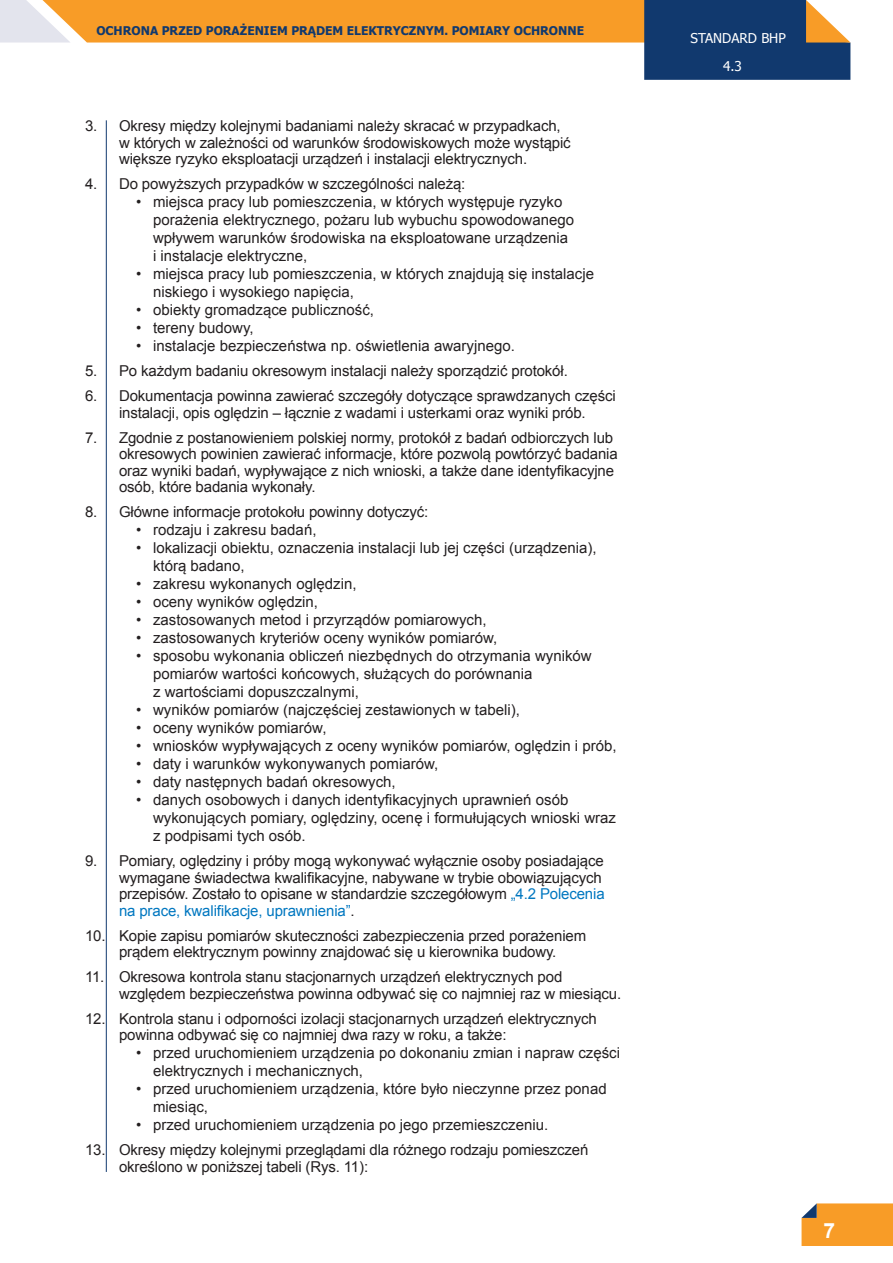
<style>
.page{position:relative;width:893px;height:1263px;background:#fff}
.page>*{position:absolute;margin:0;border:0;box-sizing:border-box;transform-origin:0 0}
.tekst{font:700 21px "Arial";color:#fff}
.Tekst_numerowany{font:15px/16.5px "Arial";letter-spacing:-.01em;color:#231f20}
.Tekst_kropki{font:15px/18px "Arial";color:#231f20}
.t1{font:13.5px "Tahoma";color:#fff}
.t2{font:700 12px "Tahoma";color:#11396e}
.s1{color:#0077c0}
</style>
<div class="page">
<svg style="left:801px;top:1203px;width:92px;height:43px;background:#f19d32"></svg>
<svg style="left:0;top:0;width:850px;height:80px"></svg>
<hr style="left:106px;top:120px;width:1px;height:1052px;background:#11396e">
<p class="t2" style="left:96px;top:23px;width:489px">OCHRONA PRZED PORAŻENIEM PRĄDEM ELEKTRYCZNYM. POMIARY OCHRONNE</p>
<p class="Tekst_numerowany" style="left:119px;top:118px;width:453px;text-indent:-34px">3. Okresy między kolejnymi badaniami należy skracać w przypadkach, w których w zależności od warunków środowiskowych może wystąpić większe ryzyko eksploatacji urządzeń i instalacji elektrycznych.</p>
<p class="Tekst_numerowany" style="left:85px;top:176px;width:382px">4. Do powyższych przypadków w szczególności należą:</p>
<p class="Tekst_kropki" style="left:153px;top:193px;width:423px;text-indent:-17px">• miejsca pracy lub pomieszczenia, w których występuje ryzyko porażenia elektrycznego, pożaru lub wybuchu spowodowanego wpływem warunków środowiska na eksploatowane urządzenia i instalacje elektryczne,</p>
<p class="Tekst_kropki" style="left:153px;top:265px;width:443px;text-indent:-17px">• miejsca pracy lub pomieszczenia, w których znajdują się instalacje niskiego i wysokiego napięcia,</p>
<p class="Tekst_kropki" style="left:136px;top:301px;width:239px">• obiekty gromadzące publiczność,</p>
<p class="Tekst_kropki" style="left:136px;top:319px;width:119px">• tereny budowy,</p>
<p class="Tekst_kropki" style="left:136px;top:337px;width:380px">• instalacje bezpieczeństwa np. oświetlenia awaryjnego.</p>
<p class="Tekst_numerowany" style="left:85px;top:363px;width:484px">5. Po każdym badaniu okresowym instalacji należy sporządzić protokół.</p>
<p class="Tekst_numerowany" style="left:85px;top:388px;width:532px;text-align:center">6. Dokumentacja powinna zawierać szczegóły dotyczące sprawdzanych części instalacji, opis oględzin – łącznie z wadami i usterkami oraz wyniki prób.</p>
<p class="Tekst_numerowany" style="left:119px;top:429px;width:500px;text-indent:-34px">7. Zgodnie z postanowieniem polskiej normy, protokół z badań odbiorczych lub okresowych powinien zawierać informacje, które pozwolą powtórzyć badania oraz wyniki badań, wypływające z nich wnioski, a także dane identyfikacyjne osób, które badania wykonały.</p>
<p class="Tekst_numerowany" style="left:85px;top:504px;width:345px">8. Główne informacje protokołu powinny dotyczyć:</p>
<p class="Tekst_kropki" style="left:136px;top:521px;width:182px">• rodzaju i zakresu badań,</p>
<p class="Tekst_kropki" style="left:153px;top:539px;width:445px;text-indent:-17px">• lokalizacji obiektu, oznaczenia instalacji lub jej części (urządzenia), którą badano,</p>
<p class="Tekst_kropki" style="left:136px;top:575px;width:222px">• zakresu wykonanych oględzin,</p>
<p class="Tekst_kropki" style="left:136px;top:593px;width:184px">• oceny wyników oględzin,</p>
<p class="Tekst_kropki" style="left:136px;top:611px;width:352px">• zastosowanych metod i przyrządów pomiarowych,</p>
<p class="Tekst_kropki" style="left:136px;top:629px;width:363px">• zastosowanych kryteriów oceny wyników pomiarów,</p>
<p class="Tekst_kropki" style="left:153px;top:647px;width:440px;text-indent:-17px">• sposobu wykonania obliczeń niezbędnych do otrzymania wyników pomiarów wartości końcowych, służących do porównania<br>z wartościami dopuszczalnymi,</p>
<p class="Tekst_kropki" style="left:136px;top:701px;width:385px">• wyników pomiarów (najczęściej zestawionych w tabeli),</p>
<p class="Tekst_kropki" style="left:136px;top:719px;width:192px">• oceny wyników pomiarów,</p>
<p class="Tekst_kropki" style="left:136px;top:737px;width:482px">• wniosków wypływających z oceny wyników pomiarów, oględzin i prób,</p>
<p class="Tekst_kropki" style="left:136px;top:755px;width:304px">• daty i warunków wykonywanych pomiarów,</p>
<p class="Tekst_kropki" style="left:136px;top:773px;width:261px">• daty następnych badań okresowych,</p>
<p class="Tekst_kropki" style="left:153px;top:791px;width:464px;text-indent:-17px">• danych osobowych i danych identyfikacyjnych uprawnień osób wykonujących pomiary, oględziny, ocenę i formułujących wnioski wraz z podpisami tych osób.</p>
<p class="Tekst_numerowany" style="left:119px;top:853px;width:487px;text-indent:-34px">9. Pomiary, oględziny i próby mogą wykonywać wyłącznie osoby posiadające wymagane świadectwa kwalifikacyjne, nabywane w trybie obowiązujących przepisów. Zostało to opisane w standardzie szczegółowym <span class="s1">„4.2 Polecenia na prace, kwalifikacje, uprawnienia”</span>.</p>
<p class="Tekst_numerowany" style="left:85px;top:927px;width:503px;text-align:center">10. Kopie zapisu pomiarów skuteczności zabezpieczenia przed porażeniem prądem elektrycznym powinny znajdować się u kierownika budowy.</p>
<p class="Tekst_numerowany" style="left:119px;top:969px;width:504px;text-indent:-34px">11. Okresowa kontrola stanu stacjonarnych urządzeń elektrycznych pod względem bezpieczeństwa powinna odbywać się co najmniej raz w miesiącu.</p>
<p class="Tekst_numerowany" style="left:119px;top:1010px;width:479px;text-indent:-34px">12. Kontrola stanu i odporności izolacji stacjonarnych urządzeń elektrycznych powinna odbywać się co najmniej dwa razy w roku, a także:</p>
<p class="Tekst_kropki" style="left:153px;top:1044px;width:468px;text-indent:-17px">• przed uruchomieniem urządzenia po dokonaniu zmian i napraw części elektrycznych i mechanicznych,</p>
<p class="Tekst_kropki" style="left:153px;top:1080px;width:455px;text-indent:-17px">• przed uruchomieniem urządzenia, które było nieczynne przez ponad miesiąc,</p>
<p class="Tekst_kropki" style="left:136px;top:1116px;width:414px">• przed uruchomieniem urządzenia po jego przemieszczeniu.</p>
<p class="Tekst_numerowany" style="left:119px;top:1142px;width:471px;text-indent:-34px">13. Okresy między kolejnymi przeglądami dla różnego rodzaju pomieszczeń określono w poniższej tabeli (Rys. 11):</p>
<p class="t1" style="left:691px;top:29px;width:97px">STANDARD BHP</p>
<p class="t1" style="left:723px;top:57px;width:20px">4.3</p>
<p class="tekst" style="left:823px;top:1217px;width:13px">7</p>
</div>
